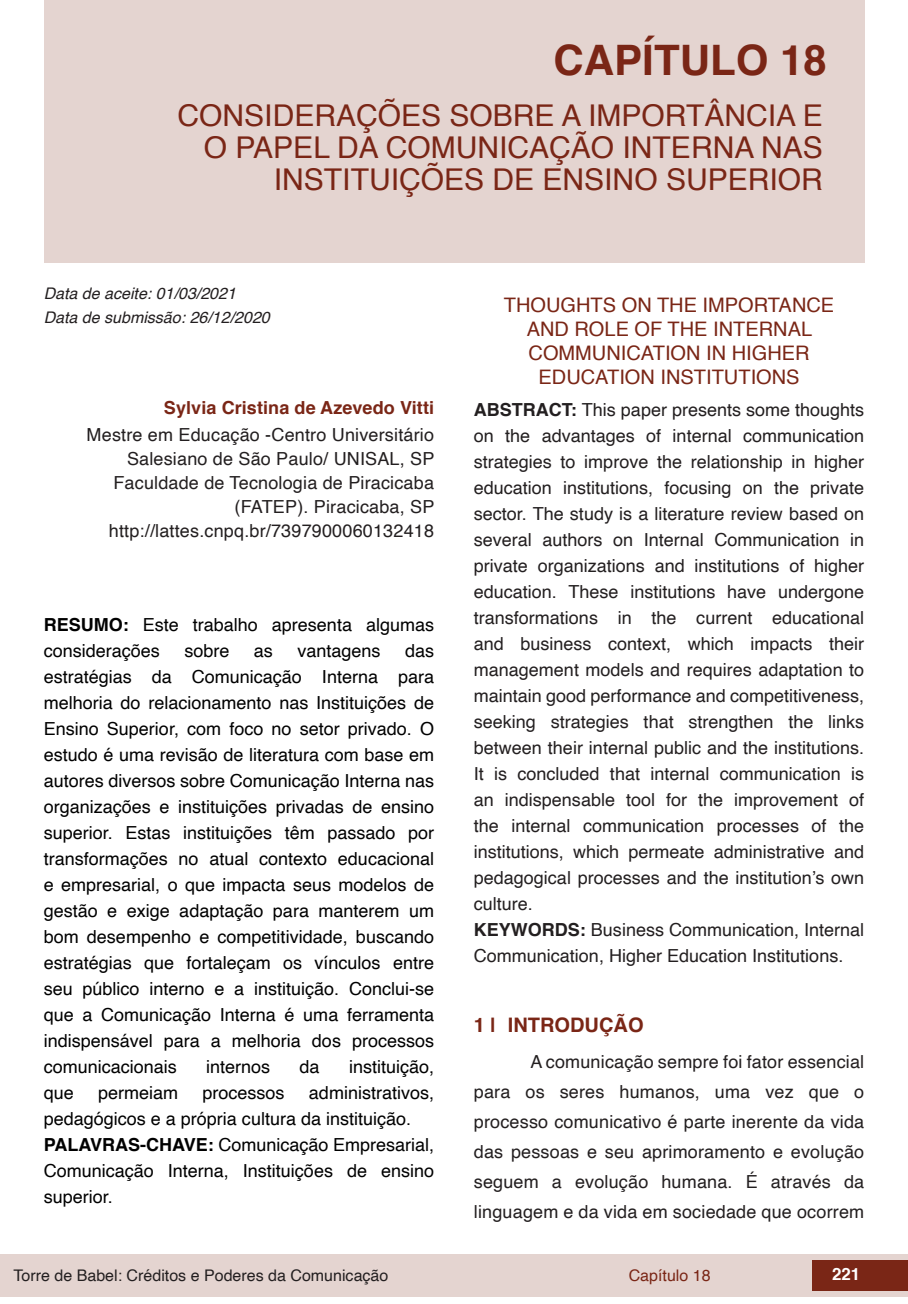
<style>
.page{position:relative;width:908px;height:1304px;background:#fff}
.page>*{position:absolute;margin:0;border:0;box-sizing:border-box;transform-origin:0 0}
.capítulos{font:700 42px "Helvetica";color:#7a2616}
.nome_artigos{font:30px/32px "Helvetica";color:#7a2616;text-align:right}
.título_Inglês{font:20px/24px "Helvetica";color:#7a2616;text-align:center}
.t1{font:700 20px "Helvetica";color:#7a2616}
.Resumos_e_PC_TXT{font:18px/26px "Helvetica";color:#231f20;text-align:justify}
.Resumos_e_PC_TXT-2{font:18px/26px "Helvetica";color:#000}
.txt{font:18px/30px "Helvetica";letter-spacing:.01em;color:#231f20;text-align:justify}
.info_autores{font:18px/24px "Helvetica";letter-spacing:.01em;color:#231f20;text-align:right}
.nome_autores{font:700 18px "Helvetica";letter-spacing:.005em;color:#7a2616}
.t2{font:700 16.8px "Helvetica";color:#fff}
.data{font:italic 16px "Helvetica";color:#231f20}
.t3{font:16px "Helvetica";color:#231f20}
.t4{font:16px "Helvetica";color:#7a2616}
.s1{font-weight:700}
</style>
<div class="page">
<div style="left:0;top:1254px;width:906px;height:43px;background:#e4d4d0"></div>
<div style="left:812px;top:1261px;width:95px;height:30px;background:#7a2616"></div>
<div style="left:44px;top:0;width:819px;height:263px;background:#e4d4d0"></div>
<p class="capítulos" style="left:553px;top:26px;width:275px">CAPÍTULO 18</p>
<p class="nome_artigos" style="left:177px;top:101px;width:646px">CONSIDERAÇÕES SOBRE A IMPORTÂNCIA E<br>O PAPEL DA COMUNICAÇÃO INTERNA NAS<br>INSTITUIÇÕES DE ENSINO SUPERIOR</p>
<p class="data" style="left:44px;top:280px;width:194px">Data de aceite: 01/03/2021</p>
<p class="data" style="left:44px;top:304px;width:227px">Data de submissão: 26/12/2020</p>
<p class="nome_autores" style="left:164px;top:393px;width:271px">Sylvia Cristina de Azevedo Vitti</p>
<p class="info_autores" style="left:87px;top:423px;width:349px">Mestre em Educação -Centro Universitário<br>Salesiano de São Paulo/ UNISAL, SP</p>
<p class="info_autores" style="left:113px;top:471px;width:322px">Faculdade de Tecnologia de Piracicaba (FATEP). Piracicaba, SP</p>
<p class="info_autores" style="left:109px;top:519px;width:326px">http://lattes.cnpq.br/7397900060132418</p>
<p class="Resumos_e_PC_TXT-2" style="left:44px;top:612px;width:392px"><span class="s1">RESUMO:</span> Este trabalho apresenta algumas considerações</p>
<p class="Resumos_e_PC_TXT-2" style="left:44px;top:638px;width:392px;text-align:justify;text-indent:361px">das estratégias da Comunicação Interna para melhoria do relacionamento nas Instituições de Ensino Superior, com foco no setor privado. O estudo é uma revisão de literatura com base em autores diversos sobre Comunicação Interna nas organizações e instituições privadas de ensino superior. Estas instituições têm passado por transformações no atual contexto educacional e empresarial, o que impacta seus modelos de gestão e exige adaptação para manterem um bom desempenho e competitividade, buscando estratégias que fortaleçam os vínculos entre seu público interno e a instituição. Conclui-se que a Comunicação Interna é uma ferramenta indispensável para a melhoria dos processos comunicacionais</p>
<p class="Resumos_e_PC_TXT-2" style="left:184px;top:638px;width:47px">sobre</p>
<p class="Resumos_e_PC_TXT-2" style="left:254px;top:638px;width:21px">as</p>
<p class="Resumos_e_PC_TXT-2" style="left:297px;top:638px;width:85px">vantagens</p>
<p class="Resumos_e_PC_TXT-2" style="left:206px;top:1054px;width:66px">internos</p>
<p class="Resumos_e_PC_TXT-2" style="left:299px;top:1054px;width:22px">da</p>
<p class="Resumos_e_PC_TXT-2" style="left:349px;top:1054px;width:87px">instituição,</p>
<p class="Resumos_e_PC_TXT-2" style="left:44px;top:1080px;width:392px;text-indent:265px">administrativos, pedagógicos e a própria cultura da instituição.</p>
<p class="Resumos_e_PC_TXT-2" style="left:44px;top:1132px;width:392px;text-align:justify"><span class="s1">PALAVRAS-CHAVE:</span> Comunicação Empresarial, Comunicação Interna, Instituições de ensino superior.</p>
<p class="Resumos_e_PC_TXT-2" style="left:44px;top:1080px;width:32px">que</p>
<p class="Resumos_e_PC_TXT-2" style="left:98px;top:1080px;width:82px">permeiam</p>
<p class="Resumos_e_PC_TXT-2" style="left:202px;top:1080px;width:84px">processos</p>
<p class="título_Inglês" style="left:503px;top:294px;width:332px">THOUGHTS ON THE IMPORTANCE<br>AND ROLE OF THE INTERNAL<br>COMMUNICATION IN HIGHER<br>EDUCATION INSTITUTIONS</p>
<p class="Resumos_e_PC_TXT" style="left:473px;top:397px;width:392px"><span class="s1">ABSTRACT:</span> This paper presents some thoughts on the advantages of internal communication strategies to improve the relationship in higher education institutions, focusing on the private sector. The study is a literature review based on several authors on Internal Communication in private organizations and institutions of higher education. These institutions have undergone transformations in the current educational and business context, which impacts their management models and requires adaptation to maintain good performance and competitiveness, seeking strategies that strengthen the links between their internal public and the institutions.<br>It is concluded that internal communication is an indispensable tool for the improvement of the internal communication processes of the institutions, which permeate administrative and pedagogical processes and the institution’s own culture.</p>
<p class="Resumos_e_PC_TXT" style="left:473px;top:917px;width:392px"><span class="s1">KEYWORDS:</span> Business Communication, Internal<br>Communication, Higher Education Institutions.</p>
<p class="t1" style="left:473px;top:1009px;width:171px">1 | INTRODUÇÃO</p>
<p class="txt" style="left:473px;top:1047px;width:392px;text-indent:57px">A comunicação sempre foi fator essencial para os seres humanos, uma vez que o processo comunicativo é parte inerente da vida das pessoas e seu aprimoramento e evolução seguem a evolução humana. É através da linguagem e da vida em sociedade que ocorrem</p>
<p class="t3" style="left:14px;top:1263px;width:376px">Torre de Babel: Créditos e Poderes da Comunicação</p>
<p class="t4" style="left:628px;top:1263px;width:83px">Capítulo 18</p>
<p class="t2" style="left:831px;top:1261px;width:30px">221</p>
</div>
